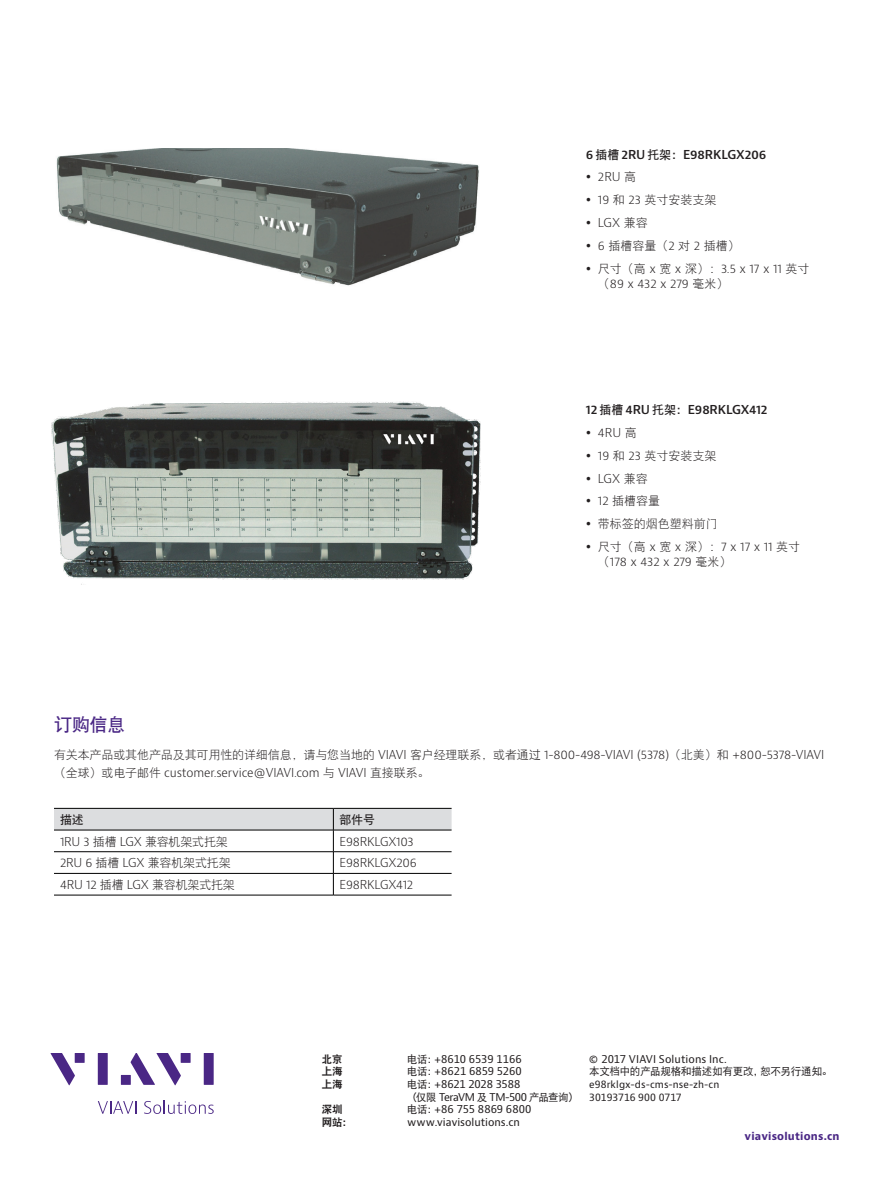
<style>
.page{position:relative;width:893px;height:1191px;background:#fff}
.page>*{position:absolute;margin:0;border:0;box-sizing:border-box;transform-origin:0 0}
.Header_12_16{font:18px "DFP Hei W7";color:#4a2785}
.Body_text_8_12_5{font:300 12px/14.4px "Bernino Sans";letter-spacing:-.01em;color:#231f20}
.Table_copy{font:12px "DFP Hei W3";color:#231f20}
.Key_Features_Benefit{font:600 12px "Bernino Sans";letter-spacing:-.01em;color:#231f20}
.Table_copy-2{font:300 12px "Bernino Sans";letter-spacing:-.015em;color:#231f20}
.Table_Header{font:12px "DFP Hei W7";color:#231f20}
.t1{font:10.5px "Bernino Sans";letter-spacing:-.005em;color:#231f20}
.t2{font:10.5px/12.6px "Bernino Sans";letter-spacing:-.035em;color:#231f20}
.t3{font:10.5px "DFP Hei W5";letter-spacing:-.02em;color:#231f20}
.t4{font:700 10.5px "Bernino Sans";letter-spacing:.02em;color:#4a2785}
.t5{font:10.5px "DFP Hei W9";letter-spacing:-.005em;color:#231f20}
.t6{font:9.75px/12.6px "Bernino Sans";letter-spacing:.005em;color:#231f20}
.s1{font-family:"DFP Hei W7";font-weight:400}
.s2{font-family:"DFP Hei W3";font-weight:400}
.s3{font-family:"Bernino Sans";font-weight:300}
.s4{font-family:"DFP Hei W5"}
</style>
<div class="page">
<svg style="left:51px;top:1053px;width:34px;height:32px"></svg>
<svg style="left:98px;top:1053px;width:10px;height:31px"></svg>
<svg style="left:204px;top:1053px;width:10px;height:31px"></svg>
<svg style="left:131px;top:1053px;width:60px;height:32px"></svg>
<div style="left:121px;top:1075px;width:10px;height:9px;background:#4a2785"></div>
<svg style="left:98px;top:1101px;width:38px;height:12px"></svg>
<svg style="left:144px;top:1100px;width:70px;height:14px"></svg>
<img style="left:56px;top:149px;width:423px;height:137px">
<img style="left:51px;top:401px;width:430px;height:179px">
<svg style="left:54px;top:808px;width:398px;height:87px"></svg>
<hr style="left:54px;top:894px;width:279px;height:1px;background:#000">
<p class="Key_Features_Benefit" style="left:586px;top:146px;width:182px">6 <span class="s1">插槽</span> 2RU <span class="s1">托架：</span>E98RKLGX206</p>
<p class="Body_text_8_12_5" style="left:598px;top:170px;width:40px">2RU <span class="s2">高</span></p>
<p class="Table_copy" style="left:598px;top:194px;width:120px"><span class="s3">19</span> 和 <span class="s3">23</span> 英寸安装支架</p>
<p class="Body_text_8_12_5" style="left:598px;top:216px;width:51px">LGX <span class="s2">兼容</span></p>
<p class="Table_copy" style="left:598px;top:240px;width:143px"><span class="s3">6</span> 插槽容量（<span class="s3">2</span> 对 <span class="s3">2</span> 插槽）</p>
<p class="Body_text_8_12_5" style="left:598px;top:262px;width:213px"><span class="s2">尺寸（高</span> x <span class="s2">宽</span> x <span class="s2">深）：</span>3.5 x 17 x 11 <span class="s2">英寸（</span>89 x 432 x 279 <span class="s2">毫米）</span></p>
<p class="Key_Features_Benefit" style="left:586px;top:401px;width:183px">12 <span class="s1">插槽</span> 4RU <span class="s1">托架：</span>E98RKLGX412</p>
<p class="Body_text_8_12_5" style="left:598px;top:425px;width:40px">4RU <span class="s2">高</span></p>
<p class="Table_copy" style="left:598px;top:449px;width:120px"><span class="s3">19</span> 和 <span class="s3">23</span> 英寸安装支架</p>
<p class="Body_text_8_12_5" style="left:598px;top:471px;width:51px">LGX <span class="s2">兼容</span></p>
<p class="Table_copy" style="left:598px;top:495px;width:64px"><span class="s3">12</span> 插槽容量</p>
<p class="Table_copy" style="left:598px;top:518px;width:121px">带标签的烟色塑料前门</p>
<p class="Body_text_8_12_5" style="left:598px;top:540px;width:204px"><span class="s2">尺寸（高</span> x <span class="s2">宽</span> x <span class="s2">深）：</span>7 x 17 x 11 <span class="s2">英寸（</span>178 x 432 x 279 <span class="s2">毫米）</span></p>
<p class="Header_12_16" style="left:54px;top:715px;width:73px">订购信息</p>
<p class="Body_text_8_12_5" style="left:54px;top:745px;width:772px;line-height:18.8px"><span class="s2">有关本产品或其他产品及其可用性的详细信息，请与您当地的</span> VIAVI <span class="s2">客户经理联系，或者通过</span> 1-800-498-VIAVI (5378)<span class="s2">（北美）和</span> +800-5378-VIAVI<span class="s2">（全球）或电子邮件</span> customer.service@VIAVI.com <span class="s2">与</span> VIAVI <span class="s2">直接联系。</span></p>
<p class="Table_Header" style="left:60px;top:813px;width:25px">描述</p>
<p class="Table_Header" style="left:339px;top:813px;width:37px">部件号</p>
<p class="Table_copy" style="left:60px;top:835px;width:169px"><span class="s3">1RU 3</span> 插槽 <span class="s3">LGX</span> 兼容机架式托架</p>
<p class="Table_copy-2" style="left:339px;top:833px;width:76px">E98RKLGX103</p>
<p class="Table_copy" style="left:60px;top:857px;width:172px"><span class="s3">2RU 6</span> 插槽 <span class="s3">LGX</span> 兼容机架式托架</p>
<p class="Table_copy-2" style="left:339px;top:855px;width:79px">E98RKLGX206</p>
<p class="Table_copy" style="left:60px;top:878px;width:176px"><span class="s3">4RU 12</span> 插槽 <span class="s3">LGX</span> 兼容机架式托架</p>
<p class="Table_copy-2" style="left:339px;top:876px;width:75px">E98RKLGX412</p>
<p class="t5" style="left:322px;top:1053px;width:22px">北京</p>
<p class="t1" style="left:407px;top:1052px;width:116px"><span class="s4">电话：</span>+8610 6539 1166</p>
<p class="t5" style="left:322px;top:1066px;width:22px">上海</p>
<p class="t1" style="left:407px;top:1064px;width:116px"><span class="s4">电话：</span>+8621 6859 5260</p>
<p class="t5" style="left:322px;top:1079px;width:22px">上海</p>
<p class="t2" style="left:407px;top:1078px;width:172px"><span class="s4">电话：</span>+8621 2028 3588<br><span class="s4">（仅限</span> TeraVM <span class="s4">及</span> TM-500 <span class="s4">产品查询）</span></p>
<p class="t5" style="left:322px;top:1104px;width:22px">深圳</p>
<p class="t1" style="left:407px;top:1102px;width:126px"><span class="s4">电话：</span>+86 755 8869 6800</p>
<p class="t5" style="left:322px;top:1116px;width:32px">网站：</p>
<p class="t1" style="left:407px;top:1115px;width:114px">www.viavisolutions.cn</p>
<p class="t1" style="left:589px;top:1052px;width:139px">© 2017 VIAVI Solutions Inc.</p>
<p class="t3" style="left:589px;top:1066px;width:245px">本文档中的产品规格和描述如有更改，恕不另行通知。</p>
<p class="t6" style="left:589px;top:1078px;width:132px">e98rklgx-ds-cms-nse-zh-cn<br>30193716 900 0717</p>
<p class="t4" style="left:745px;top:1129px;width:96px">viavisolutions.cn</p>
</div>
